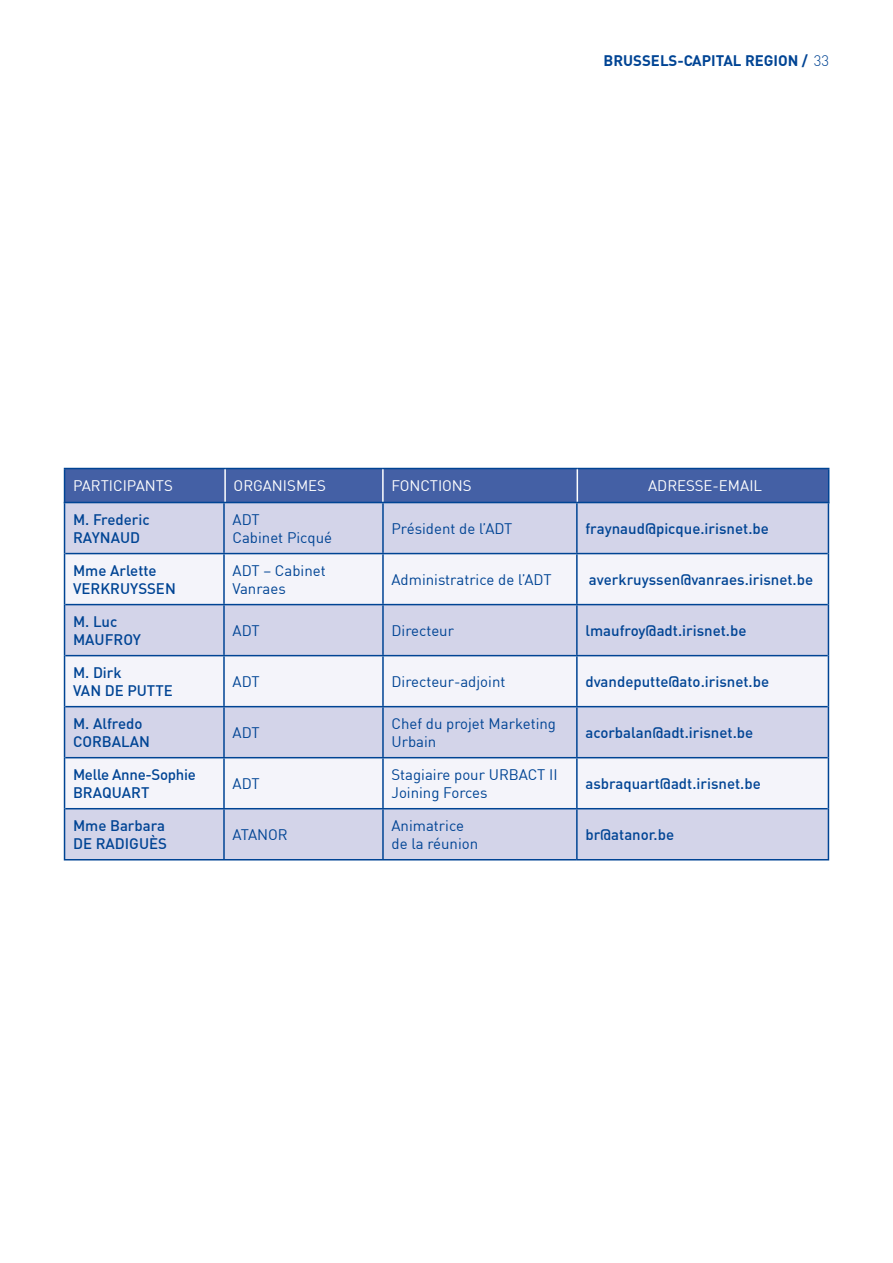
<style>
.page{position:relative;width:893px;height:1263px;background:#fff}
.page>*{position:absolute;margin:0;border:0;box-sizing:border-box;transform-origin:0 0}
.t1{font:500 15px/18px "DIN";color:#004494}
.t2{font:15px/18px "DIN";color:#004494}
.t3{font:15px "DIN";letter-spacing:-.01em;color:#fff}
.t4{font:700 15px "DIN";color:#004494}
.t5{font:300 15px "DIN";color:#004494}
.s1{font-weight:700}
</style>
<div class="page">
<div style="left:65px;top:469px;width:763px;height:33px;background:#4460a5"></div>
<hr style="left:64px;top:468px;width:161px;height:1px;background:#004494">
<hr style="left:64px;top:469px;width:1px;height:33px;background:#004494">
<hr style="left:225px;top:468px;width:158px;height:1px;background:#004494">
<hr style="left:383px;top:468px;width:194px;height:1px;background:#004494">
<hr style="left:577px;top:468px;width:252px;height:1px;background:#004494">
<hr style="left:828px;top:469px;width:1px;height:33px;background:#004494">
<hr style="left:224px;top:469px;width:2px;height:33px;background:#fff">
<hr style="left:382px;top:469px;width:2px;height:33px;background:#fff">
<hr style="left:577px;top:469px;width:1px;height:33px;background:#fff">
<div style="left:65px;top:503px;width:763px;height:356px;background:#d3d4e9"></div>
<svg style="left:65px;top:554px;width:763px;height:254px;fill:#f4f4fa"></svg>
<hr style="left:64px;top:503px;width:1px;height:51px;background:#004494">
<hr style="left:64px;top:502px;width:160px;height:1px;background:#004494">
<hr style="left:224px;top:502px;width:159px;height:1px;background:#004494">
<hr style="left:383px;top:502px;width:194px;height:1px;background:#004494">
<hr style="left:577px;top:502px;width:252px;height:1px;background:#004494">
<hr style="left:223px;top:503px;width:2px;height:50px;background:#004494">
<hr style="left:382px;top:503px;width:2px;height:50px;background:#004494">
<hr style="left:576px;top:503px;width:2px;height:50px;background:#004494">
<hr style="left:828px;top:503px;width:1px;height:51px;background:#004494">
<hr style="left:64px;top:554px;width:1px;height:51px;background:#004494">
<hr style="left:65px;top:553px;width:159px;height:1px;background:#004494">
<hr style="left:224px;top:553px;width:159px;height:1px;background:#004494">
<hr style="left:383px;top:553px;width:194px;height:1px;background:#004494">
<hr style="left:577px;top:553px;width:251px;height:1px;background:#004494">
<hr style="left:223px;top:554px;width:2px;height:50px;background:#004494">
<hr style="left:382px;top:554px;width:2px;height:50px;background:#004494">
<hr style="left:576px;top:554px;width:2px;height:50px;background:#004494">
<hr style="left:828px;top:554px;width:1px;height:51px;background:#004494">
<hr style="left:64px;top:605px;width:1px;height:51px;background:#004494">
<hr style="left:65px;top:604px;width:159px;height:1px;background:#004494">
<hr style="left:224px;top:604px;width:159px;height:1px;background:#004494">
<hr style="left:383px;top:604px;width:194px;height:1px;background:#004494">
<hr style="left:577px;top:604px;width:251px;height:1px;background:#004494">
<hr style="left:223px;top:605px;width:2px;height:50px;background:#004494">
<hr style="left:382px;top:605px;width:2px;height:50px;background:#004494">
<hr style="left:576px;top:605px;width:2px;height:50px;background:#004494">
<hr style="left:828px;top:605px;width:1px;height:51px;background:#004494">
<hr style="left:64px;top:656px;width:1px;height:51px;background:#004494">
<hr style="left:65px;top:655px;width:159px;height:1px;background:#004494">
<hr style="left:224px;top:655px;width:159px;height:1px;background:#004494">
<hr style="left:383px;top:655px;width:194px;height:1px;background:#004494">
<hr style="left:577px;top:655px;width:251px;height:1px;background:#004494">
<hr style="left:223px;top:656px;width:2px;height:50px;background:#004494">
<hr style="left:382px;top:656px;width:2px;height:50px;background:#004494">
<hr style="left:576px;top:656px;width:2px;height:50px;background:#004494">
<hr style="left:828px;top:656px;width:1px;height:51px;background:#004494">
<hr style="left:64px;top:707px;width:1px;height:51px;background:#004494">
<hr style="left:65px;top:706px;width:159px;height:1px;background:#004494">
<hr style="left:224px;top:706px;width:159px;height:1px;background:#004494">
<hr style="left:383px;top:706px;width:194px;height:1px;background:#004494">
<hr style="left:577px;top:706px;width:251px;height:1px;background:#004494">
<hr style="left:223px;top:707px;width:2px;height:50px;background:#004494">
<hr style="left:382px;top:707px;width:2px;height:50px;background:#004494">
<hr style="left:576px;top:707px;width:2px;height:50px;background:#004494">
<hr style="left:828px;top:707px;width:1px;height:51px;background:#004494">
<hr style="left:64px;top:758px;width:1px;height:51px;background:#004494">
<hr style="left:65px;top:757px;width:159px;height:1px;background:#004494">
<hr style="left:224px;top:757px;width:159px;height:1px;background:#004494">
<hr style="left:383px;top:757px;width:194px;height:1px;background:#004494">
<hr style="left:577px;top:757px;width:251px;height:1px;background:#004494">
<hr style="left:223px;top:758px;width:2px;height:50px;background:#004494">
<hr style="left:382px;top:758px;width:2px;height:50px;background:#004494">
<hr style="left:576px;top:758px;width:2px;height:50px;background:#004494">
<hr style="left:828px;top:758px;width:1px;height:51px;background:#004494">
<hr style="left:64px;top:809px;width:1px;height:50px;background:#004494">
<hr style="left:65px;top:808px;width:159px;height:1px;background:#004494">
<hr style="left:224px;top:808px;width:159px;height:1px;background:#004494">
<hr style="left:383px;top:808px;width:194px;height:1px;background:#004494">
<hr style="left:577px;top:808px;width:251px;height:1px;background:#004494">
<hr style="left:223px;top:809px;width:2px;height:50px;background:#004494">
<hr style="left:382px;top:809px;width:2px;height:50px;background:#004494">
<hr style="left:576px;top:809px;width:2px;height:50px;background:#004494">
<hr style="left:828px;top:809px;width:1px;height:50px;background:#004494">
<hr style="left:64px;top:859px;width:160px;height:1px;background:#004494">
<hr style="left:224px;top:859px;width:159px;height:1px;background:#004494">
<hr style="left:383px;top:859px;width:194px;height:1px;background:#004494">
<hr style="left:577px;top:859px;width:252px;height:1px;background:#004494">
<p class="t4" style="left:604px;top:50px;width:20px">BRUSSELS</p>
<p class="t4" style="left:677px;top:50px;width:24px">-CAPITAL</p>
<p class="t4" style="left:745px;top:50px;width:20px">REGION</p>
<p class="t5" style="left:802px;top:51px;width:29px"><span class="s1">/</span> 33</p>
<p class="t3" style="left:73px;top:477px;width:18px">Participants</p>
<p class="t3" style="left:234px;top:477px;width:20px">Organismes</p>
<p class="t3" style="left:391px;top:477px;width:19px">Fonctions</p>
<p class="t3" style="left:648px;top:477px;width:19px">Adresse</p>
<p class="t3" style="left:713px;top:477px;width:16px">-email</p>
<p class="t1" style="left:73px;top:510px;width:78px">M . Frederic<br>RAYNAUD</p>
<p class="t2" style="left:232px;top:510px;width:101px">ADT<br>Cabinet Picqué</p>
<p class="t2" style="left:391px;top:519px;width:123px">Président de l’ADT</p>
<p class="t1" style="left:585px;top:519px;width:185px">fraynaud@picque.irisnet.be</p>
<p class="t1" style="left:73px;top:561px;width:85px">M me Arlette<br>VERKRUY</p>
<p class="t2" style="left:232px;top:561px;width:95px">ADT – Cabinet<br>Vanraes</p>
<p class="t2" style="left:391px;top:570px;width:162px">Administratrice de l’ADT</p>
<p class="t1" style="left:589px;top:570px;width:226px">averkruyssen@vanraes.irisnet.be</p>
<p class="t1" style="left:138px;top:579px;width:28px">SSEN</p>
<p class="t1" style="left:73px;top:612px;width:46px">M . Luc<br>MAUFROY</p>
<p class="t2" style="left:232px;top:621px;width:29px">ADT</p>
<p class="t2" style="left:391px;top:621px;width:64px">Directeur</p>
<p class="t1" style="left:585px;top:621px;width:163px">lmaufroy@adt.irisnet.be</p>
<p class="t1" style="left:73px;top:663px;width:50px">M. Dirk<br>VAN</p>
<p class="t2" style="left:232px;top:672px;width:29px">ADT</p>
<p class="t2" style="left:391px;top:672px;width:115px">Directeur-adjoint</p>
<p class="t1" style="left:585px;top:672px;width:185px">dvandeputte@ato.irisnet.be</p>
<p class="t1" style="left:105px;top:681px;width:67px">DE PUTTE</p>
<p class="t1" style="left:73px;top:714px;width:71px">M . Alfredo<br>CORBA</p>
<p class="t1" style="left:121px;top:732px;width:19px">LAN</p>
<p class="t1" style="left:73px;top:765px;width:124px">Melle Anne-Sophie<br>BRA</p>
<p class="t1" style="left:102px;top:783px;width:20px">QUAR</p>
<p class="t1" style="left:141px;top:783px;width:10px">T</p>
<p class="t1" style="left:73px;top:816px;width:94px">M me Barbara<br>DE RADIGU</p>
<p class="t1" style="left:149px;top:834px;width:19px">ÈS</p>
<p class="t2" style="left:232px;top:723px;width:29px">ADT</p>
<p class="t2" style="left:391px;top:714px;width:166px">Chef du projet Marketing<br>Urbain</p>
<p class="t1" style="left:585px;top:723px;width:169px">acorbalan@adt.irisnet.be</p>
<p class="t2" style="left:232px;top:774px;width:29px">ADT</p>
<p class="t2" style="left:391px;top:765px;width:168px">Stagiaire pour URBACT II<br>Joining Forces</p>
<p class="t1" style="left:585px;top:774px;width:177px">asbraquart@adt.irisnet.be</p>
<p class="t2" style="left:232px;top:825px;width:57px">ATANOR</p>
<p class="t2" style="left:391px;top:816px;width:88px">Animatrice de la réunion</p>
<p class="t1" style="left:585px;top:825px;width:90px">br@atanor.be</p>
</div>
